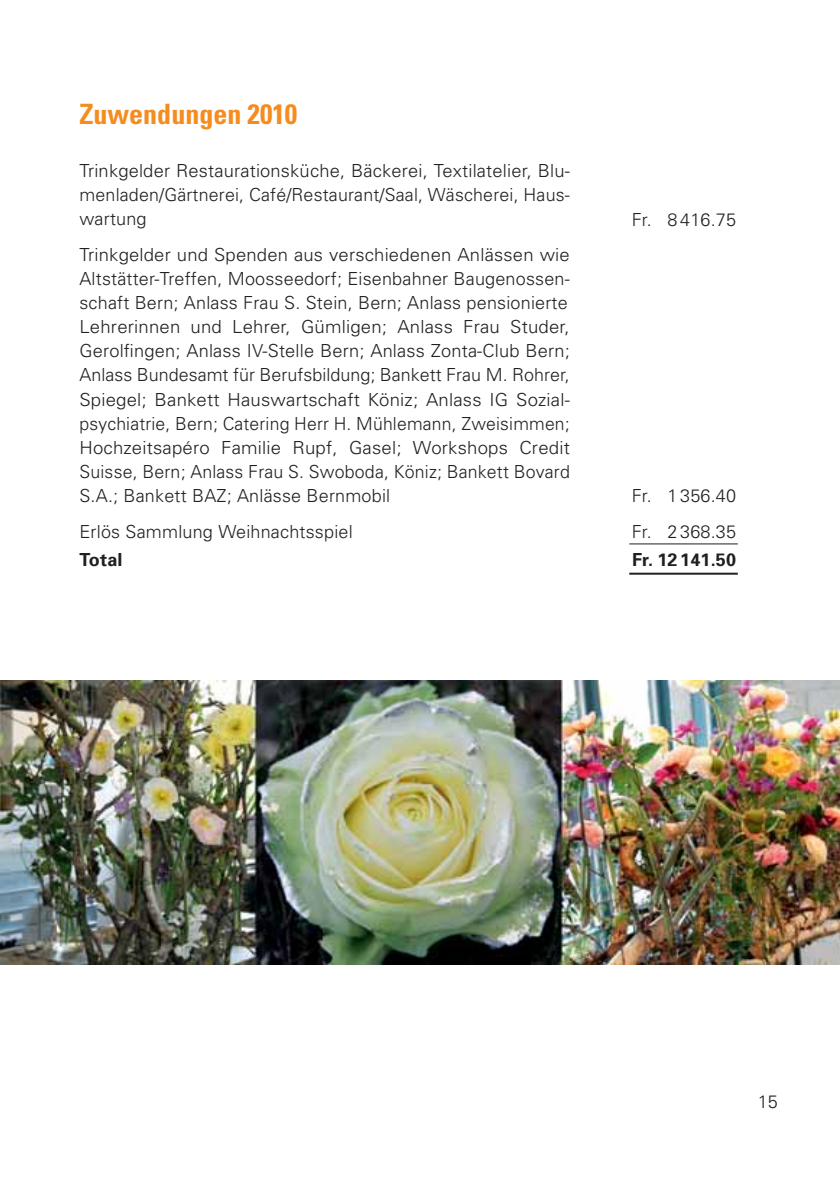
<style>
.page{position:relative;width:840px;height:1191px;background:#fff}
.page>*{position:absolute;margin:0;border:0;box-sizing:border-box;transform-origin:0 0}
.t1{font:700 condensed 28px "Univers";color:#f68b1e}
.t2{font:300 18px/24px "Univers";letter-spacing:.01em;color:#231f20;text-align:justify}
.t3{font:700 18px "Univers";letter-spacing:.01em;color:#231f20}
</style>
<div class="page">
<hr style="left:629px;top:543px;width:108px;height:1px;background:#231f20">
<hr style="left:629px;top:572px;width:108px;height:2px;background:#231f20">
<img style="left:0;top:680px;width:839px;height:284px">
<h1 class="t1" style="left:79px;top:103px;width:219px">Zuwendungen 2010</h1>
<p class="t2" style="left:79px;top:161px;width:491px">Trinkgelder Restaurationsküche, Bäckerei, Textilatelier, Blu&shy;menladen/Gärtnerei, Café/Restaurant/Saal, Wäscherei, Haus&shy;wartung</p>
<p class="t2" style="left:79px;top:245px;width:491px">Trinkgelder und Spenden aus verschiedenen Anlässen wie Altstätter-Treffen, Moosseedorf; Eisenbahner Baugenossen&shy;schaft Bern; Anlass Frau S. Stein, Bern; Anlass pensionierte Lehrerinnen und Lehrer, Gümligen; Anlass Frau Studer, Gerolfingen; Anlass IV-Stelle Bern; Anlass Zonta-Club Bern; Anlass Bundesamt für Berufsbildung; Bankett Frau M. Rohrer, Spiegel; Bankett Hauswartschaft Köniz; Anlass IG Sozial&shy;psychiatrie, Bern; Catering Herr H. Mühlemann, Zweisimmen; Hochzeitsapéro Familie Rupf, Gasel; Workshops Credit Suisse, Bern; Anlass Frau S. Swoboda, Köniz; Bankett Bovard S.A.; Bankett BAZ; Anlässe Bernmobil</p>
<p class="t2" style="left:79px;top:521px;width:274px">Erlös Sammlung Weihnachtsspiel</p>
<p class="t3" style="left:79px;top:552px;width:45px">Total</p>
<p class="t2" style="left:631px;top:209px;width:106px">Fr. 8 416.75</p>
<p class="t2" style="left:631px;top:479px;width:106px;line-height:36px">Fr. 1 356.40<br>Fr. 2 368.35</p>
<p class="t3" style="left:631px;top:553px;width:106px">Fr. 12 141.50</p>
<p class="t2" style="left:757px;top:1091px;width:22px">15</p>
</div>
